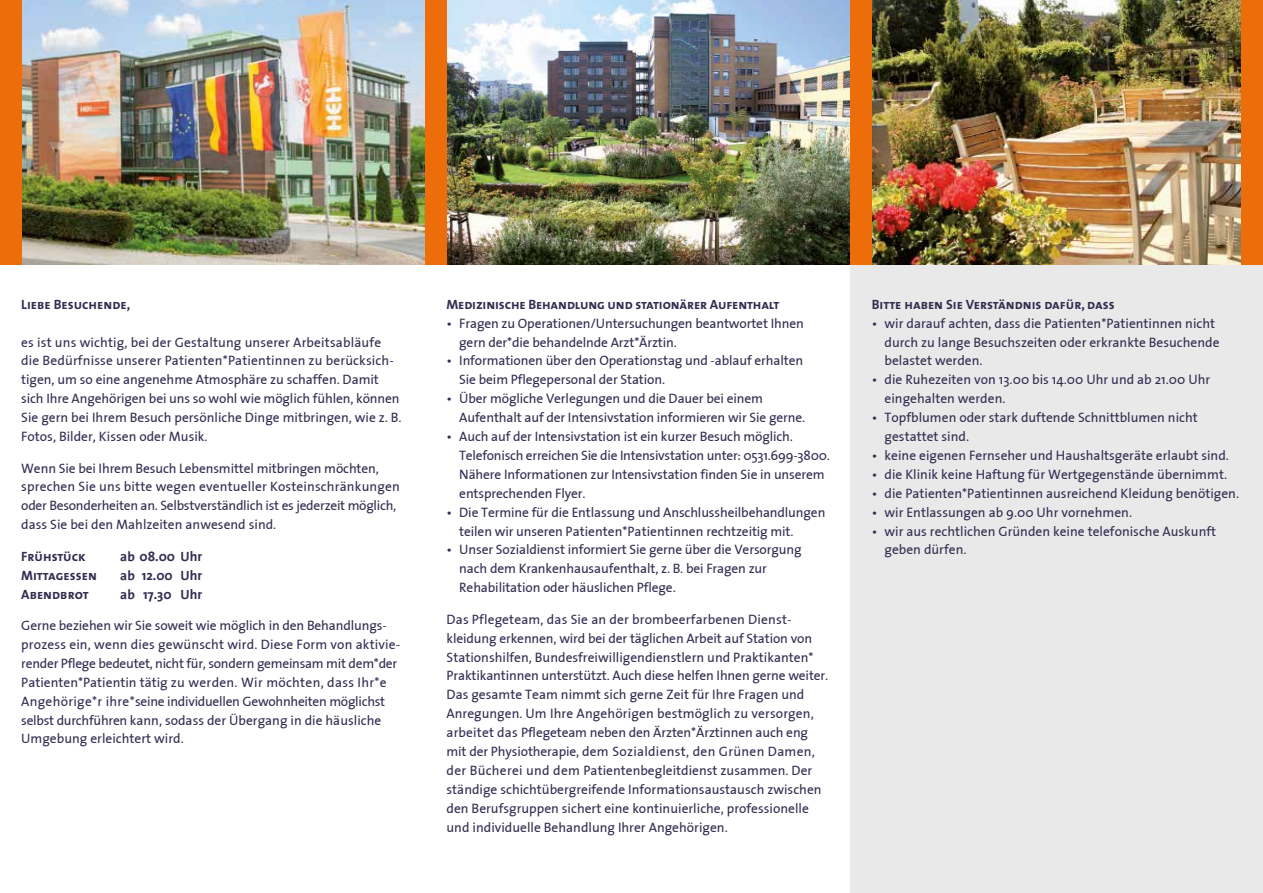
<style>
.page{position:relative;width:1263px;height:893px;background:#fff}
.page>*{position:absolute;margin:0;border:0;box-sizing:border-box;transform-origin:0 0}
.t1{font:13.5px/18.9px "The Sans Plain";color:#312e51}
.t2{font:13.5px "The Sans Bold Caps";color:#312e51}
.t3{font:700 13.5px "The Sans";color:#312e51}
</style>
<div class="page">
<div style="left:850px;top:0;width:413px;height:893px;background:#e9e9e9"></div>
<img style="left:21px;top:0;width:404px;height:265px">
<img style="left:446px;top:0;width:404px;height:265px">
<img style="left:872px;top:0;width:370px;height:265px">
<div style="left:0;top:0;width:21px;height:265px;background:#ed6d0a"></div>
<div style="left:425px;top:0;width:21px;height:265px;background:#ed6d0a"></div>
<div style="left:1242px;top:0;width:21px;height:265px;background:#ed6d0a"></div>
<div style="left:850px;top:0;width:22px;height:265px;background:#ed6d0a"></div>
<p class="t2" style="left:21px;top:293px;width:110px">Liebe Besuchende,</p>
<p class="t1" style="left:21px;top:332px;width:382px">es ist uns wichtig, bei der Gestaltung unserer Arbeitsabläufe die Bedürfnisse unserer Patienten*Patientinnen zu berücksich&shy;tigen, um so eine angenehme Atmosphäre zu schaffen. Damit sich Ihre Angehörigen bei uns so wohl wie möglich fühlen, können Sie gern bei Ihrem Besuch persönliche Dinge mitbringen, wie z. B.<br>Fotos, Bilder, Kissen oder Musik.</p>
<p class="t1" style="left:21px;top:458px;width:380px">Wenn Sie bei Ihrem Besuch Lebensmittel mitbringen möchten, sprechen Sie uns bitte wegen eventueller Kosteinschränkungen oder Besonderheiten an. Selbstverständlich ist es jederzeit möglich, dass Sie bei den Mahlzeiten anwesend sind.</p>
<p class="t2" style="left:21px;top:545px;width:66px">Frühstück</p>
<p class="t3" style="left:120px;top:545px;width:83px">ab 08.00 Uhr</p>
<p class="t2" style="left:21px;top:564px;width:77px">Mittagessen</p>
<p class="t3" style="left:120px;top:564px;width:83px">ab 12.00 Uhr</p>
<p class="t2" style="left:21px;top:583px;width:69px">Abendbrot</p>
<p class="t3" style="left:120px;top:583px;width:83px">ab 17.30 Uhr</p>
<p class="t1" style="left:21px;top:616px;width:381px">Gerne beziehen wir Sie soweit wie möglich in den Behandlungs&shy;prozess ein, wenn dies gewünscht wird. Diese Form von aktivie&shy;render Pflege bedeutet, nicht für, sondern gemeinsam mit dem*der Patienten*Patientin tätig zu werden. Wir möchten, dass Ihr*e Angehörige*r ihre*seine individuellen Gewohnheiten möglichst selbst durchführen kann, sodass der Übergang in die häusliche Umgebung erleichtert wird.</p>
<p class="t2" style="left:446px;top:293px;width:334px">Medizinische Behandlung und stationärer Aufenthalt</p>
<p class="t1" style="left:459px;top:313px;width:346px;text-indent:-13px">• Fragen zu Operationen/Untersuchungen beantwortet Ihnen gern der*die behandelnde Arzt*Ärztin.</p>
<p class="t1" style="left:459px;top:351px;width:345px;text-indent:-13px">• Informationen über den Operationstag und -ablauf erhalten<br>Sie beim Pflegepersonal der Station.</p>
<p class="t1" style="left:459px;top:389px;width:347px;text-indent:-13px">• Über mögliche Verlegungen und die Dauer bei einem<br>Aufenthalt auf der Intensivstation informieren wir Sie gerne.</p>
<p class="t1" style="left:459px;top:427px;width:372px;text-indent:-13px">• Auch auf der Intensivstation ist ein kurzer Besuch möglich.<br>Telefonisch erreichen Sie die Intensivstation unter: 0531.699-3800.<br>Nähere Informationen zur Intensivstation finden Sie in unserem entsprechenden Flyer.</p>
<p class="t1" style="left:459px;top:502px;width:368px;text-indent:-13px">• Die Termine für die Entlassung und Anschlussheilbehandlungen teilen wir unseren Patienten*Patientinnen rechtzeitig mit.</p>
<p class="t1" style="left:459px;top:540px;width:344px;text-indent:-13px">• Unser Sozialdienst informiert Sie gerne über die Versorgung nach dem Krankenhausaufenthalt, z. B. bei Fragen zur<br>Rehabilitation oder häuslichen Pflege.</p>
<p class="t1" style="left:446px;top:609px;width:383px">Das Pflegeteam, das Sie an der brombeerfarbenen Dienst&shy;kleidung erkennen, wird bei der täglichen Arbeit auf Station von Stationshilfen, Bundesfreiwilligendienstlern und Praktikanten* Praktikantinnen unterstützt. Auch diese helfen Ihnen gerne weiter.<br>Das gesamte Team nimmt sich gerne Zeit für Ihre Fragen und Anregungen. Um Ihre Angehörigen bestmöglich zu versorgen, arbeitet das Pflegeteam neben den Ärzten*Ärztinnen auch eng mit der Physiotherapie, dem Sozialdienst, den Grünen Damen, der Bücherei und dem Patientenbegleitdienst zusammen. Der ständige schichtübergreifende Informationsaustausch zwischen den Berufsgruppen sichert eine kontinuierliche, professionelle und individuelle Behandlung Ihrer Angehörigen.</p>
<p class="t2" style="left:872px;top:293px;width:244px">Bitte haben Sie Verständnis dafür, dass</p>
<p class="t1" style="left:884px;top:313px;width:336px;text-indent:-13px">• wir darauf achten, dass die Patienten*Patientinnen nicht durch zu lange Besuchszeiten oder erkrankte Besuchende belastet werden.</p>
<p class="t1" style="left:884px;top:370px;width:327px;text-indent:-13px">• die Ruhezeiten von 13.00 bis 14.00 Uhr und ab 21.00 Uhr eingehalten werden.</p>
<p class="t1" style="left:884px;top:408px;width:315px;text-indent:-13px">• Topfblumen oder stark duftende Schnittblumen nicht gestattet sind.</p>
<p class="t1" style="left:872px;top:445px;width:359px">• keine eigenen Fernseher und Haushaltsgeräte erlaubt sind.</p>
<p class="t1" style="left:872px;top:464px;width:357px">• die Klinik keine Haftung für Wertgegenstände übernimmt.</p>
<p class="t1" style="left:872px;top:483px;width:369px">• die Patienten*Patientinnen ausreichend Kleidung benötigen.</p>
<p class="t1" style="left:872px;top:502px;width:262px">• wir Entlassungen ab 9.00 Uhr vornehmen.</p>
<p class="t1" style="left:884px;top:521px;width:333px;text-indent:-13px">• wir aus rechtlichen Gründen keine telefonische Auskunft geben dürfen.</p>
</div>
